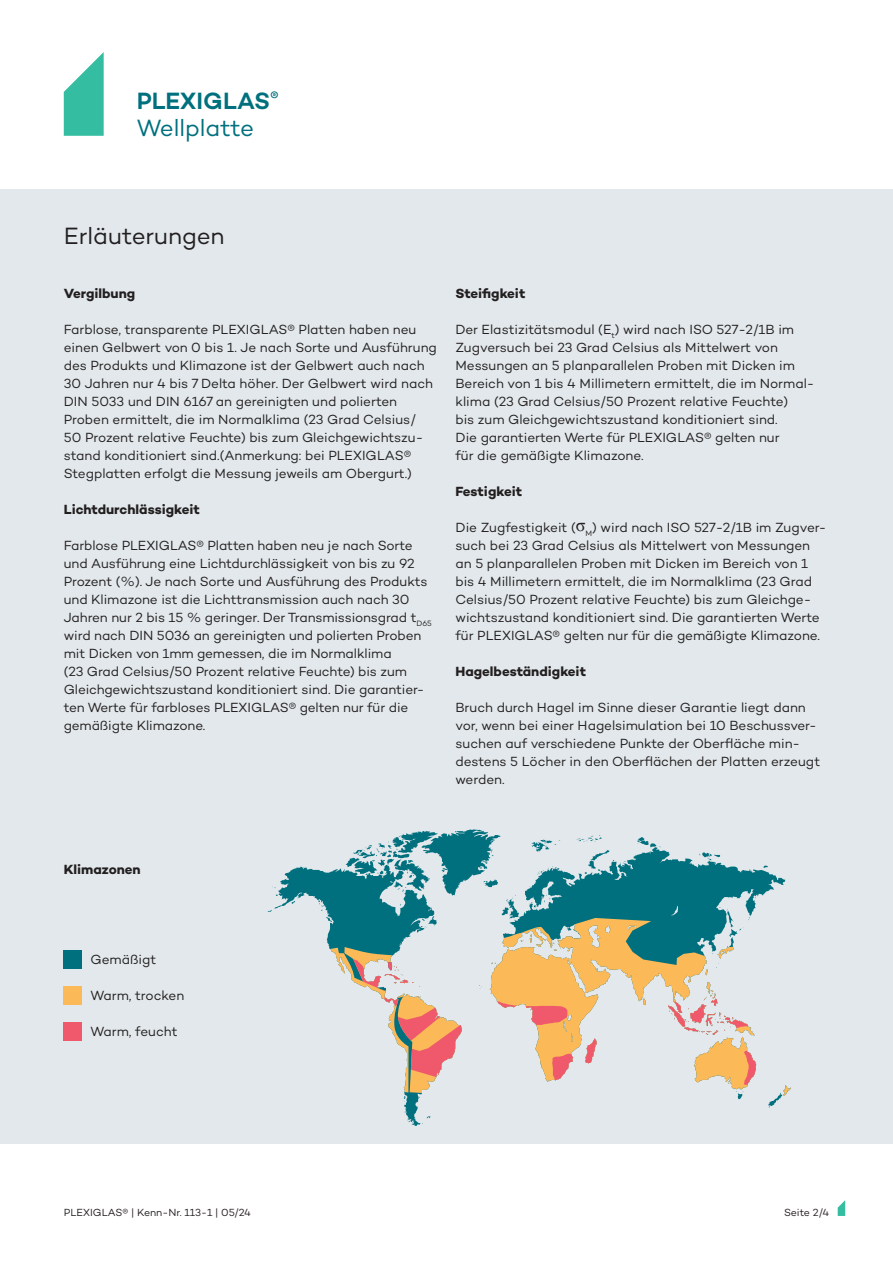
<style>
.page{position:relative;width:893px;height:1263px;background:#fff}
.page>*{position:absolute;margin:0;border:0;box-sizing:border-box;transform-origin:0 0}
.t1{font:24px/27px "Campton";letter-spacing:-.005em;color:#01707e}
.Headline_3{font:24px "Campton";color:#231f20}
.Fließtext{font:13.5px/18px "Campton";letter-spacing:-.005em;color:#231f20}
.Headline_4___Fließtext{font:13.5px/18px "Campton";letter-spacing:-.005em;color:#231f20}
.Headline_4___Fließtext-2{font:700 13.5px "Campton";color:#231f20}
.t2{font:10.5px "Campton";color:#231f20}
.s1{font-weight:600}
.s2{font-family:"Times New Roman";font-size:18px}
</style>
<div class="page">
<div style="left:0;top:190px;width:893px;height:954px;background:#e2e8eb"></div>
<svg style="left:838px;top:1200px;width:7px;height:16px"></svg>
<svg style="left:64px;top:52px;width:40px;height:84px"></svg>
<div style="left:64px;top:951px;width:18px;height:18px;background:#01707e"></div>
<div style="left:64px;top:987px;width:18px;height:18px;background:#fcb958"></div>
<div style="left:64px;top:1023px;width:18px;height:18px;background:#f0596c"></div>
<svg style="left:267px;top:829px;width:524px;height:297px"></svg>
<svg style="left:490px;top:999px;width:77px;height:26px"></svg>
<svg style="left:552px;top:1035px;width:48px;height:45px"></svg>
<svg style="left:352px;top:959px;width:110px;height:119px"></svg>
<h1 class="t1" style="left:137px;top:87px;width:143px"><span class="s1">PLEXIGLAS</span><sup>®<br></sup>Wellplatte</h1>
<p class="Headline_3" style="left:64px;top:221px;width:162px">Erläuterungen</p>
<p class="Headline_4___Fließtext-2" style="left:64px;top:285px;width:73px">Vergilbung</p>
<p class="Fließtext" style="left:64px;top:320px;width:375px">Farblose, transparente PLEXIGLAS® Platten haben neu einen Gelbwert von 0 bis 1. Je nach Sorte und Ausführung des Produkts und Klimazone ist der Gelbwert auch nach 30 Jahren nur 4 bis 7 Delta höher. Der Gelbwert wird nach DIN 5033 und DIN 6167 an gereinigten und polierten Proben ermittelt, die im Normalklima (23 Grad Celsius/<br>50 Prozent relative Feuchte) bis zum Gleichgewichtszu&shy;stand konditioniert sind.(Anmerkung: bei PLEXIGLAS® Stegplatten erfolgt die Messung jeweils am Obergurt.)</p>
<p class="Headline_4___Fließtext-2" style="left:64px;top:501px;width:138px">Lichtdurchlässigkeit</p>
<p class="Fließtext" style="left:64px;top:536px;width:370px">Farblose PLEXIGLAS® Platten haben neu je nach Sorte und Ausführung eine Lichtdurchlässigkeit von bis zu 92<br>Prozent (%). Je nach Sorte und Ausführung des Produkts und Klimazone ist die Lichttransmission auch nach 30<br>Jahren nur 2 bis 15 % geringer. Der Transmissionsgrad t<sub>D65 </sub>wird nach DIN 5036 an gereinigten und polierten Proben mit Dicken von 1mm gemessen, die im Normalklima<br>(23 Grad Celsius/50 Prozent relative Feuchte) bis zum Gleichgewichtszustand konditioniert sind. Die garantier&shy;ten Werte für farbloses PLEXIGLAS® gelten nur für die gemäßigte Klimazone.</p>
<p class="Headline_4___Fließtext-2" style="left:455px;top:285px;width:71px">Steifigkeit</p>
<p class="Fließtext" style="left:455px;top:320px;width:361px">Der Elastizitätsmodul (E<sub>t</sub>) wird nach ISO 527-2/1B im Zugversuch bei 23 Grad Celsius als Mittelwert von Messungen an 5 planparallelen Proben mit Dicken im Bereich von 1 bis 4 Millimetern ermittelt, die im Normal&shy;klima (23 Grad Celsius/50 Prozent relative Feuchte)<br>bis zum Gleichgewichtszustand konditioniert sind.<br>Die garantierten Werte für PLEXIGLAS® gelten nur<br>für die gemäßigte Klimazone.</p>
<p class="Headline_4___Fließtext-2" style="left:455px;top:483px;width:68px">Festigkeit</p>
<p class="Fließtext" style="left:455px;top:518px;width:372px">Die Zugfestigkeit (<span class="s2">σ</span><sub>M</sub>) wird nach ISO 527-2/1B im Zugver&shy;such bei 23 Grad Celsius als Mittelwert von Messungen an 5 planparallelen Proben mit Dicken im Bereich von 1 bis 4 Millimetern ermittelt, die im Normalklima (23 Grad Celsius/50 Prozent relative Feuchte) bis zum Gleichge&shy;wichtszustand konditioniert sind. Die garantierten Werte für PLEXIGLAS® gelten nur für die gemäßigte Klimazone.</p>
<p class="Headline_4___Fließtext-2" style="left:455px;top:663px;width:132px">Hagelbeständigkeit</p>
<p class="Headline_4___Fließtext" style="left:455px;top:698px;width:366px">Bruch durch Hagel im Sinne dieser Garantie liegt dann vor, wenn bei einer Hagelsimulation bei 10 Beschussver&shy;suchen auf verschiedene Punkte der Oberfläche min&shy;destens 5 Löcher in den Oberflächen der Platten erzeugt werden.</p>
<p class="Headline_4___Fließtext-2" style="left:64px;top:861px;width:78px">Klimazonen</p>
<p class="Fließtext" style="left:91px;top:950px;width:67px">Gemäßigt</p>
<p class="Fließtext" style="left:91px;top:986px;width:95px">Warm, trocken</p>
<p class="Fließtext" style="left:91px;top:1022px;width:89px">Warm, feucht</p>
<p class="t2" style="left:64px;top:1206px;width:189px">PLEXIGLAS® | Kenn-Nr. 113-1 | 05/24</p>
<p class="t2" style="left:784px;top:1206px;width:47px">Seite 2/4</p>
</div>
